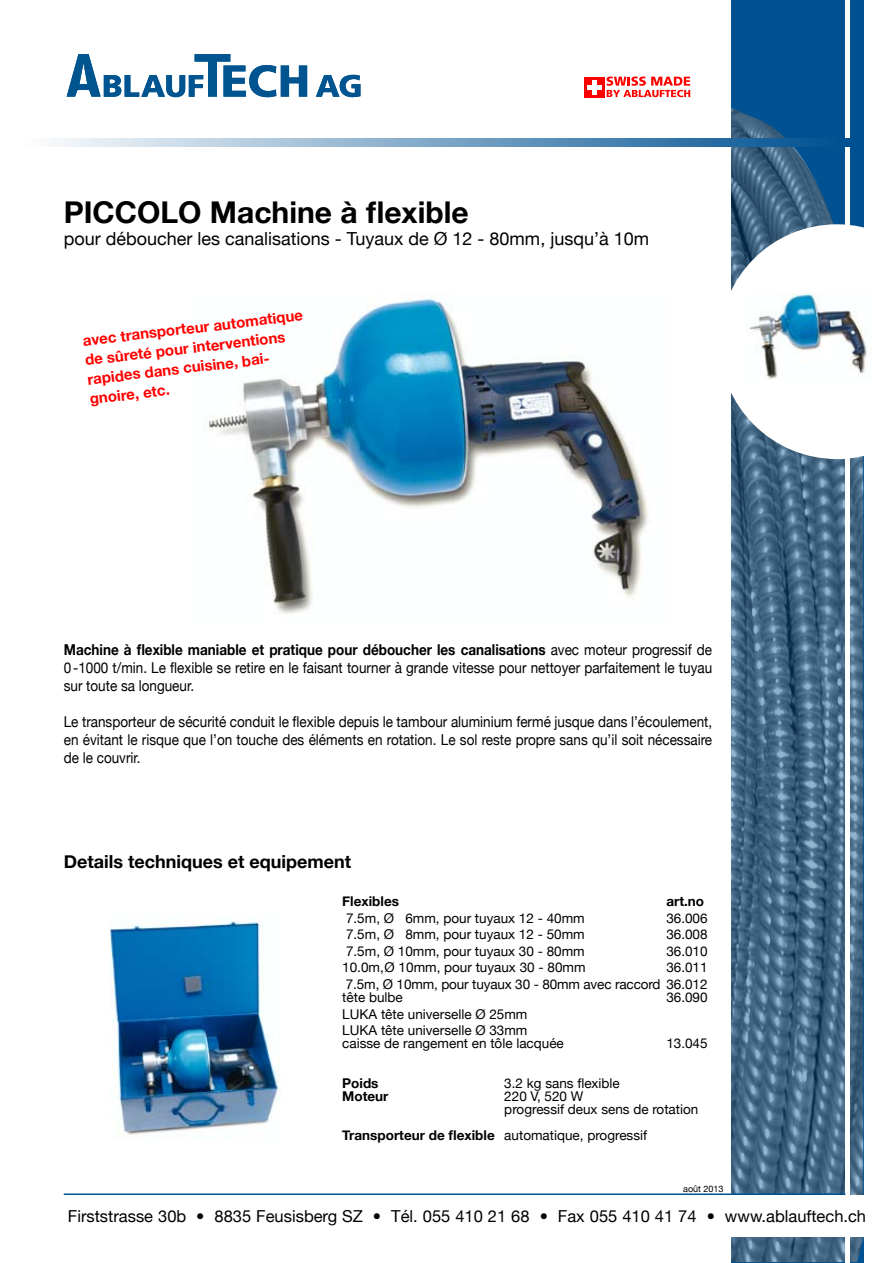
<style>
.page{position:relative;width:893px;height:1263px;background:#fff}
.page>*{position:absolute;margin:0;border:0;box-sizing:border-box;transform-origin:0 0}
.t1{font:700 30px "Helvetica Neue";color:#000}
.t2{font:18px "Helvetica Neue";color:#000}
.t3{font:700 18px "Helvetica Neue";color:#000}
.t4{font:16.5px "Helvetica Neue";color:#000}
.t5{font:15px/18px "Helvetica Neue";color:#000;text-align:justify;scale:.9 1}
.t6{font:700 15px/19.4px "Helvetica Neue";color:#f00}
.t7{font:13.5px/16.5px "Helvetica Neue";color:#000}
.t8{font:700 13.5px "Helvetica Neue";color:#000}
.t9{font:9px "Helvetica Neue";color:#000}
.s1{font-weight:700}
.s2{font-weight:400}
</style>
<div class="page">
<div style="left:731px;top:0;width:132px;height:1263px;background:#005191"></div>
<img style="left:731px;top:108px;width:132px;height:1154px">
<svg style="left:731px;top:224px;width:133px;height:235px;background:#d7dfe5"></svg>
<hr style="left:846px;top:0;width:4px;height:1263px;background:#fff">
<hr style="left:64px;top:1193px;width:781px;height:2px;background:#005191">
<div style="left:0;top:1195px;width:890px;height:42px;background:#fff"></div>
<svg style="left:54px;top:138px;width:809px;height:9px;background:#76a2c4"></svg>
<svg style="left:67px;top:54px;width:240px;height:43px"></svg>
<svg style="left:316px;top:75px;width:44px;height:22px"></svg>
<img style="left:203px;top:296px;width:445px;height:318px">
<img style="left:111px;top:921px;width:170px;height:214px">
<img style="left:746px;top:293px;width:121px;height:88px">
<div style="left:584px;top:77px;width:20px;height:20px;background:#f00"></div>
<hr style="left:592px;top:80px;width:4px;height:14px;background:#fff">
<hr style="left:587px;top:85px;width:14px;height:4px;background:#fff">
<svg style="left:607px;top:77px;width:83px;height:20px"></svg>
<h1 class="t1" style="left:64px;top:194px;width:406px">PICCOLO Machine à flexible</h1>
<p class="t2" style="left:64px;top:228px;width:587px">pour déboucher les canalisations - Tuyaux de Ø 12 - 80mm, jusqu’à 10m</p>
<p class="t6" style="left:81px;top:331px;width:223px;rotate:-7deg">avec transporteur automatique de sûreté pour interventions rapides dans cuisine, bai&shy;gnoire, etc.</p>
<p class="t5" style="left:64px;top:640px;width:722px"><span class="s1">Machine à flexible maniable et pratique pour déboucher les canalisations</span> avec moteur progressif de 0 -1000 t/min. Le flexible se retire en le faisant tourner à grande vitesse pour nettoyer parfaitement le tuyau sur toute sa longueur.</p>
<p class="t5" style="left:64px;top:712px;width:722px">Le transporteur de sécurité conduit le flexible depuis le tambour aluminium fermé jusque dans l’écoulement, en évitant le risque que l’on touche des éléments en rotation. Le sol reste propre sans qu’il soit nécessaire de le couvrir.</p>
<p class="t3" style="left:64px;top:850px;width:289px">Details techniques et equipement</p>
<p class="t8" style="left:342px;top:893px;width:58px">Flexibles</p>
<p class="t8" style="left:666px;top:893px;width:39px">art.no</p>
<p class="t7" style="left:346px;top:909px;width:240px">7.5m, Ø 6mm, pour tuyaux 12 - 40mm</p>
<p class="t7" style="left:666px;top:909px;width:43px">36.006</p>
<p class="t7" style="left:346px;top:926px;width:240px">7.5m, Ø 8mm, pour tuyaux 12 - 50mm</p>
<p class="t7" style="left:666px;top:926px;width:43px">36.008</p>
<p class="t7" style="left:346px;top:942px;width:240px">7.5m, Ø 10mm, pour tuyaux 30 - 80mm</p>
<p class="t7" style="left:666px;top:942px;width:43px">36.010</p>
<p class="t7" style="left:342px;top:959px;width:245px">10.0m,Ø 10mm, pour tuyaux 30 - 80mm</p>
<p class="t7" style="left:346px;top:959px;width:363px;text-align:right">36.011<br>7.5m, Ø 10mm, pour tuyaux 30 - 80mm avec raccord 36.012</p>
<p class="t7" style="left:342px;top:989px;width:62px">tête bulbe</p>
<p class="t7" style="left:666px;top:989px;width:43px">36.090</p>
<p class="t7" style="left:342px;top:1005px;width:187px">LUKA tête universelle Ø 25mm<br>LUKA tête universelle Ø 33mm</p>
<p class="t7" style="left:342px;top:1035px;width:223px">caisse de rangement en tôle lacquée</p>
<p class="t7" style="left:666px;top:1035px;width:43px">13.045</p>
<p class="t8" style="left:342px;top:1074px;width:38px">Poids</p>
<p class="t7" style="left:504px;top:1074px;width:117px">3.2 kg sans flexible</p>
<p class="t8" style="left:342px;top:1087px;width:48px">Moteur</p>
<p class="t7" style="left:504px;top:1089px;width:196px;line-height:13px">220 V, 520 W<br>progressif deux sens de rotation</p>
<p class="t8" style="left:342px;top:1126px;width:306px">Transporteur de flexible <span class="s2">automatique, progressif</span></p>
<p class="t9" style="left:683px;top:1183px;width:42px">août 2013</p>
<p class="t4" style="left:68px;top:1206px;width:800px">Firststrasse 30b • 8835 Feusisberg SZ • Tél. 055 410 21 68 • Fax 055 410 41 74 • www.ablauftech.ch</p>
</div>
